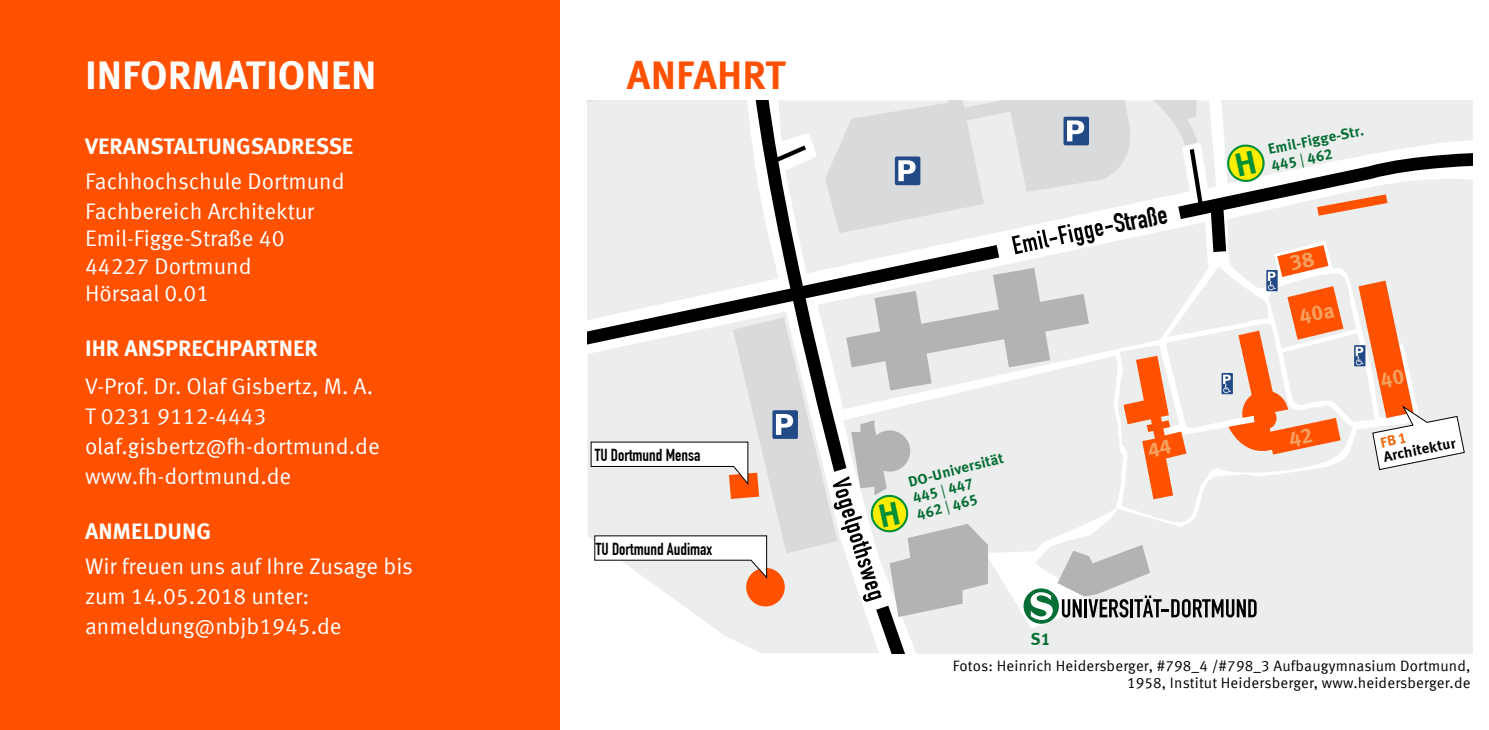
<style>
.page{position:relative;width:1489px;height:730px;background:#fff}
.page>*{position:absolute;margin:0;border:0;box-sizing:border-box;transform-origin:0 0}
.t1{font:700 40px "Meta Offc Pro";color:#fff}
.t2{font:700 40px "Meta Offc Pro";color:#ff5100}
.t3{font:700 27px "DIN Condensed";color:#000}
.t4{font:22.5px/30px "Meta Offc Pro Norm";color:#fff}
.t5{font:700 22.5px "Meta Offc Pro";color:#fff}
.t6{font:700 17px "DIN Condensed";color:#000}
.t7{font:700 17px "Meta Korrespondenz";color:#056e34}
.t8{font:15px/17.5px "Meta Offc Pro Norm";letter-spacing:.01em;color:#000;text-align:right}
.t9{font:700 15px "Meta Korrespondenz";color:#000}
.t10{font:700 14.75px/17px "Meta Korrespondenz";color:#056e34}
.s1{font-family:"Meta Offc Pro Norm";font-weight:400}
</style>
<div class="page">
<div style="left:936px;top:624px;width:328px;height:29px;background:#eceded"></div>
<div style="left:1264px;top:624px;width:208px;height:29px;background:#eceded"></div>
<svg style="left:725px;top:624px;width:211px;height:29px"></svg>
<div style="left:0;top:0;width:560px;height:730px;background:#ff5100"></div>
<svg style="left:587px;top:100px;width:885px;height:524px;background:#dfd9d5"></svg>
<h1 class="t1" style="left:85px;top:44px;width:293px">INFORMATIONEN</h1>
<h1 class="t2" style="left:627px;top:44px;width:160px">ANFAHRT</h1>
<p class="t5" style="left:85px;top:128px;width:269px">VERANSTALTUNGSADRESSE</p>
<p class="t4" style="left:85px;top:165px;width:261px">Fachhochschule Dortmund<br>Fachbereich Architektur</p>
<p class="t4" style="left:85px;top:223px;width:201px;line-height:27.5px">Emil-Figge-Straße 40<br>44227 Dortmund<br>Hörsaal 0.01</p>
<p class="t5" style="left:85px;top:331px;width:234px">IHR ANSPRECHPARTNER</p>
<p class="t4" style="left:85px;top:370px;width:296px">V-Prof. Dr. Olaf Gisbertz, M. A.<br>T 0231 9112-4443 olaf.gisbertz@fh-dortmund.de www.fh-dortmund.de</p>
<p class="t5" style="left:85px;top:513px;width:127px">ANMELDUNG</p>
<p class="t4" style="left:85px;top:550px;width:329px">Wir freuen uns auf Ihre Zusage bis zum 14.05.2018 unter: anmeldung@nbjb1945.de</p>
<p class="t3" style="left:1110px;top:209px;width:56px;rotate:-11deg">Straße</p>
<p class="t10" style="left:1266px;top:140px;width:99px;rotate:-11deg">Emil-Figge-Str.<br>445 <span class="s1">|</span> 462</p>
<p class="t6" style="left:594px;top:445px;width:107px">TU Dortmund Mensa</p>
<p class="t9" style="left:1381px;top:448px;width:75px;rotate:-11deg">Architektur</p>
<p class="t10" style="left:906px;top:474px;width:100px;rotate:-15deg">DO-Universität<br>445 <span class="s1">|</span> 447<br>462 <span class="s1">|</span> 465</p>
<p class="t6" style="left:596px;top:539px;width:118px">TU Dortmund Audimax</p>
<p class="t7" style="left:1030px;top:629px;width:22px">S1</p>
<p class="t8" style="left:952px;top:656px;width:519px">Fotos: Heinrich Heidersberger, #798_4 /#798_3 Aufbaugymnasium Dortmund,<br>1958, Institut Heidersberger, www.heidersberger.de</p>
</div>
